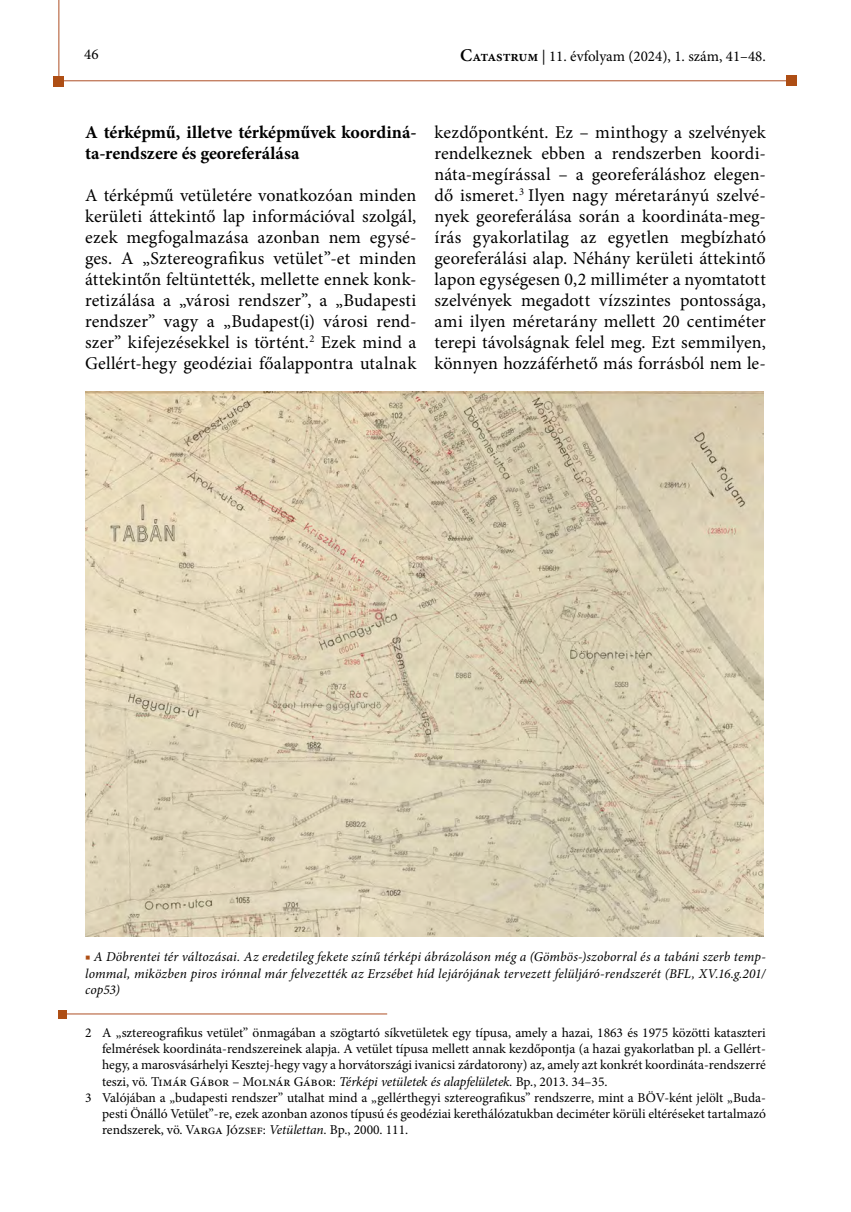
<style>
.page{position:relative;width:851px;height:1212px;background:#fff}
.page>*{position:absolute;margin:0;border:0;box-sizing:border-box;transform-origin:0 0}
.t1{font:18px/21px "Minion Pro";color:#000;text-align:justify}
.t2{font:700 18px/21px "Minion Pro";letter-spacing:-.01em;color:#000}
.t3{font:15px "Minion Pro";color:#000}
.footnote_text{font:13.5px/16.2px "Minion Pro";color:#000;text-align:justify}
.képaláírás{font:italic 13.5px/16.5px "Minion Pro";letter-spacing:.01em;color:#000;text-align:justify}
.s1{font-weight:600;font-size:18px}
.s2{font-weight:600}
.s3{color:#ae4e14}
.s4{font-style:italic}
</style>
<div class="page">
<hr style="left:57px;top:81px;width:734px;height:1px;background:#ae4f25">
<hr style="left:59px;top:0;width:1px;height:81px;background:#ae4f25">
<div style="left:786px;top:76px;width:10px;height:10px;background:#ae4e14"></div>
<div style="left:54px;top:76px;width:10px;height:10px;background:#ae4e14"></div>
<img style="left:85px;top:392px;width:678px;height:545px">
<hr style="left:58px;top:1013px;width:329px;height:1px;background:#ae4f25">
<div style="left:58px;top:1010px;width:9px;height:8px;background:#ae4e14"></div>
<p class="t3" style="left:84px;top:45px;width:16px">46</p>
<p class="t3" style="left:460px;top:46px;width:307px"><span class="s1">C</span><span class="s2">atastrum</span> | 11. évfolyam (2024), 1. szám, 41–48.</p>
<p class="t2" style="left:85px;top:122px;width:333px">A térképmű, illetve térképművek koordiná&shy;ta-rendszere és georeferálása</p>
<p class="t1" style="left:85px;top:185px;width:333px">A térképmű vetületére vonatkozóan minden kerületi áttekintő lap információval szolgál, ezek megfogalmazása azonban nem egysé&shy;ges. A „Sztereografikus vetület”-et minden áttekintőn feltüntették, mellette ennek konk&shy;retizálása a „városi rendszer”, a „Budapesti rendszer” vagy a „Budapest(i) városi rend&shy;szer” kifejezésekkel is történt.<sup>2</sup> Ezek mind a Gellért-hegy geodéziai főalappontra utalnak</p>
<p class="t1" style="left:434px;top:122px;width:333px">kezdőpontként. Ez – minthogy a szelvények rendelkeznek ebben a rendszerben koordi&shy;náta-megírással – a georeferáláshoz elegen&shy;dő ismeret.<sup>3</sup> Ilyen nagy méretarányú szelvé&shy;nyek georeferálása során a koordináta-meg&shy;írás gyakorlatilag az egyetlen megbízható georeferálási alap. Néhány kerületi áttekintő lapon egységesen 0,2 milliméter a nyomtatott szelvények megadott vízszintes pontossága, ami ilyen méretarány mellett 20 centiméter terepi távolságnak felel meg. Ezt semmilyen, könnyen hozzáférhető más forrásból nem le-</p>
<p class="képaláírás" style="left:85px;top:949px;width:682px"><span class="s3">■</span> A Döbrentei tér változásai. Az eredetileg fekete színű térképi ábrázoláson még a (Gömbös-)szoborral és a tabáni szerb temp&shy;lommal, miközben piros irónnal már felvezették az Erzsébet híd lejárójának tervezett felüljáró-rendszerét (BFL, XV.16.g.201/ cop53)</p>
<p class="footnote_text" style="left:102px;top:1025px;width:665px;text-indent:-17px">2 A „sztereografikus vetület” önmagában a szögtartó síkvetületek egy típusa, amely a hazai, 1863 és 1975 közötti kataszteri felmérések koordináta-rendszereinek alapja. A vetület típusa mellett annak kezdőpontja (a hazai gyakorlatban pl. a Gellért&shy;hegy, a marosvásárhelyi Kesztej-hegy vagy a horvátországi ivanicsi zárdatorony) az, amely azt konkrét koordináta-rendszerré teszi, vö. Timár Gábor – Molnár Gábor: <span class="s4">Térképi vetületek és alapfelületek.</span> Bp., 2013. 34–35.</p>
<p class="footnote_text" style="left:102px;top:1089px;width:665px;text-indent:-17px">3 Valójában a „budapesti rendszer” utalhat mind a „gellérthegyi sztereografikus” rendszerre, mint a BÖV-ként jelölt „Buda&shy;pesti Önálló Vetület”-re, ezek azonban azonos típusú és geodéziai kerethálózatukban deciméter körüli eltéréseket tartalmazó rendszerek, vö. Varga József: <span class="s4">Vetülettan.</span> Bp., 2000. 111.</p>
</div>
